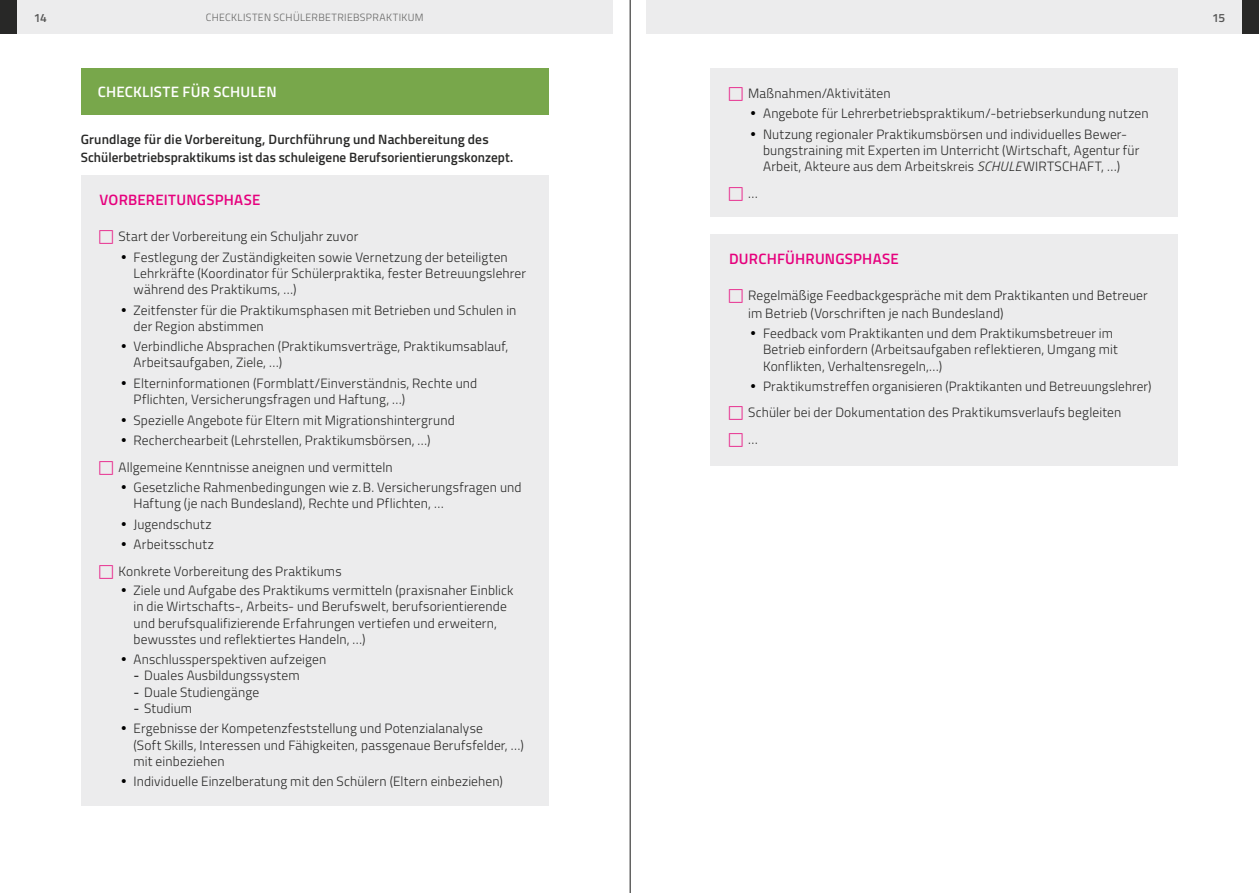
<style>
.page{position:relative;width:1259px;height:893px;background:#fff}
.page>*{position:absolute;margin:0;border:0;box-sizing:border-box;transform-origin:0 0}
.t1{font:600 15px "Titillium";letter-spacing:.015em;color:#e6007d}
.t2{font:600 15px "Titillium";letter-spacing:.015em;color:#fff}
.t3{font:300 13.5px/16.2px "Titillium";letter-spacing:.01em;color:#282827}
.t4{font:600 13.5px/18px "Titillium";letter-spacing:.005em;color:#282827}
.t5{font:600 12px "Titillium";color:#565656}
.t6{font:300 10.5px "Titillium";letter-spacing:.03em;color:#636362}
.s1{font-weight:400;color:#000}
.s2{font-style:italic}
</style>
<div class="page">
<div style="left:81px;top:176px;width:468px;height:630px;background:#ececed"></div>
<div style="left:81px;top:68px;width:468px;height:47px;background:#78a74b"></div>
<div style="left:710px;top:68px;width:468px;height:149px;background:#ececed"></div>
<div style="left:710px;top:234px;width:468px;height:232px;background:#ececed"></div>
<div style="left:81px;top:0;width:531px;height:34px;background:#ececed"></div>
<div style="left:646px;top:0;width:532px;height:34px;background:#ececed"></div>
<div style="left:1178px;top:0;width:81px;height:34px;background:#ececed"></div>
<div style="left:0;top:0;width:81px;height:34px;background:#ececed"></div>
<div style="left:0;top:0;width:17px;height:34px;background:#282827"></div>
<div style="left:1242px;top:0;width:17px;height:34px;background:#282827"></div>
<hr style="left:629px;top:0;width:2px;height:893px;background:#636362">
<p class="t5" style="left:34px;top:8px;width:15px">14</p>
<p class="t6" style="left:206px;top:10px;width:219px">Checklisten Schülerbetriebspraktikum</p>
<p class="t5" style="left:1212px;top:8px;width:15px">15</p>
<p class="t2" style="left:98px;top:80px;width:180px">Checkliste für Schulen</p>
<p class="t4" style="left:81px;top:129px;width:434px">Grundlage für die Vorbereitung, Durchführung und Nachbereitung des<br>Schülerbetriebspraktikums ist das schuleigene Berufsorientierungskonzept.</p>
<p class="t1" style="left:100px;top:189px;width:162px">Vorbereitungsphase</p>
<p class="t3" style="left:134px;top:226px;width:376px;line-height:20.4px;text-indent:-15px">Start der Vorbereitung ein Schuljahr zuvor<br>Festlegung der Zuständigkeiten sowie Vernetzung der beteiligten</p>
<p class="t3" style="left:134px;top:264px;width:394px">Lehrkräfte (Koordinator für Schülerpraktika, fester Betreuungslehrer während des Praktikums, …)</p>
<p class="t3" style="left:134px;top:301px;width:384px">Zeitfenster für die Praktikumsphasen mit Betrieben und Schulen in der Region abstimmen</p>
<p class="t3" style="left:134px;top:338px;width:376px">Verbindliche Absprachen (Praktikumsverträge, Praktikumsablauf,<br>Arbeitsaufgaben, Ziele, …)</p>
<p class="t3" style="left:134px;top:374px;width:345px">Elterninformationen (Formblatt/Einverständnis, Rechte und<br>Pflichten, Versicherungsfragen und Haftung, …)</p>
<p class="t3" style="left:133px;top:409px;width:323px;line-height:20.4px">Spezielle Angebote für Eltern mit M igrationshintergrund<br>Recherchearbeit (Lehrstellen, Praktikumsbörsen, …)</p>
<p class="t3" style="left:133px;top:456px;width:390px;line-height:20.4px;text-indent:-15px">Allgemeine Kenntnisse aneignen und vermitteln<br>Gesetzliche Rahmenbedingungen wie z. B. Versicherungsfragen und</p>
<p class="t3" style="left:133px;top:493px;width:312px;line-height:20.4px">Haftung (je nach Bundesland), Rechte und Pflichten, …<br>Jugendschutz<br>Arbeitsschutz</p>
<p class="t3" style="left:134px;top:560px;width:381px;line-height:19.6px;text-indent:-15px">Konkrete Vorbereitung des Praktikums<br>Ziele und Aufgabe des Praktikums vermitteln (praxisnaher Einblick</p>
<p class="t3" style="left:134px;top:598px;width:375px">in die Wirtschafts-, Arbeits- und Berufswelt, berufsorientierende und berufsqualifizierende Erfahrungen vertiefen und erweitern, bewusstes und reflektiertes Handeln, …)</p>
<p class="t3" style="left:134px;top:651px;width:194px">Anschlussperspektiven aufzeigen</p>
<p class="t3" style="left:134px;top:667px;width:168px"><span class="s1">-</span> Duales Ausbildungssystem</p>
<p class="t3" style="left:134px;top:683px;width:127px"><span class="s1">-</span> Duale Studiengänge</p>
<p class="t3" style="left:133px;top:697px;width:351px;line-height:20.4px"><span class="s1">-</span> Studium<br>Ergebnisse der Kompetenzfeststellung und Potenzialanalyse</p>
<p class="t3" style="left:133px;top:736px;width:392px">(Soft Skills, I nteressen und Fähigkeiten, passgenaue Berufsfelder, …) mit einbeziehen</p>
<p class="t3" style="left:133px;top:773px;width:371px">I ndividuelle Einzelberatung mit den Schülern (Eltern einbeziehen)</p>
<p class="t3" style="left:763px;top:82px;width:387px;line-height:20.4px;text-indent:-15px">Maßnahmen/Aktivitäten<br>Angebote für Lehrerbetriebspraktikum/-betriebserkundung nutzen<br>N utzung regionaler Praktikumsbörsen und individuelles Bewer-</p>
<p class="t3" style="left:763px;top:141px;width:378px">bungstraining mit Experten im U nterricht (Wirtschaft, Agentur für<br>Arbeit, Akteure aus dem Arbeitskreis <span class="s2">SCHULE</span>WIRTS</p>
<p class="t3" style="left:1062px;top:158px;width:59px">CHAFT, …)</p>
<p class="t3" style="left:748px;top:184px;width:11px">…</p>
<p class="t1" style="left:729px;top:247px;width:171px">Durchführungsphase</p>
<p class="t3" style="left:748px;top:285px;width:401px;line-height:18px">Regelmäßige Feedbackgespräche mit dem Praktikanten und Betreuer im Betrieb (Vorschriften je nach Bundesland)</p>
<p class="t3" style="left:763px;top:325px;width:356px">Feedback vom Praktikanten und dem Praktikumsbetreuer im<br>Betrieb einfordern (Arbeitsaufgaben reflektieren, U mgang mit<br>Konflikten, Verhaltensregeln,…)</p>
<p class="t3" style="left:748px;top:372px;width:405px;line-height:26.7px;text-indent:15px">Praktikumstreffen organisieren (Praktikanten und Betreuungslehrer)<br>Schüler bei der Dokumentation des Praktikumsverlaufs begleiten<br>…</p>
</div>
